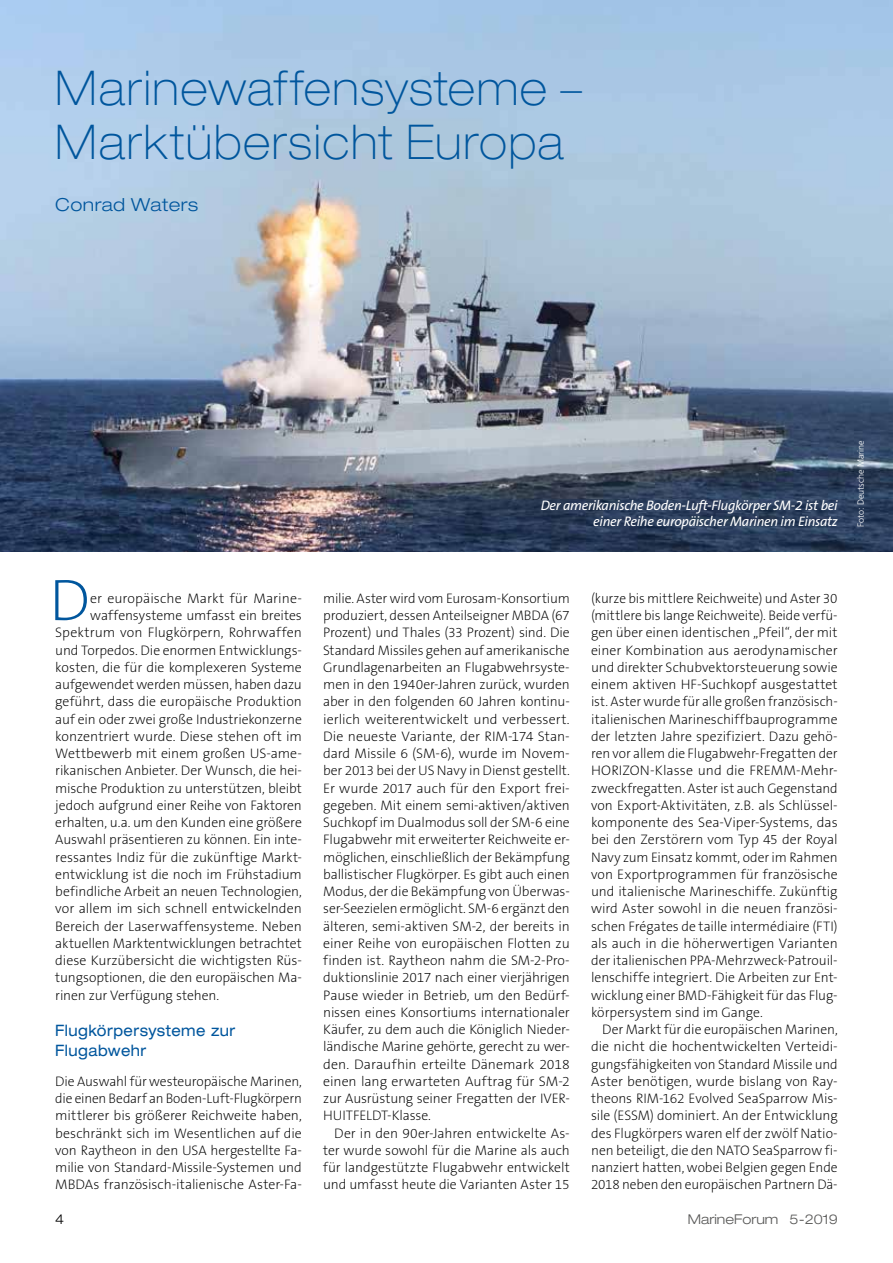
<style>
.page{position:relative;width:893px;height:1263px;background:#fff}
.page>*{position:absolute;margin:0;border:0;box-sizing:border-box;transform-origin:0 0}
.t1{font:200 59.1px "The Sans B2";color:#00569d}
.t2{font:100 expanded 48px/54px "Helvetica Neue";letter-spacing:.045em;color:#00569d;scale:.9 1}
.t3{font:300 expanded 18px "Helvetica Neue";letter-spacing:.025em;color:#00569d}
.t4{font:expanded 15.75px/19.5px "Helvetica Neue";letter-spacing:.035em;color:#00569d;scale:.9 1}
.t5{font:200 13.8px/17.2px "The Sans B2";letter-spacing:-.005em;color:#000;text-align:justify}
.t6{font:200 13.8px/17.2px "The Sans B W2";letter-spacing:-.005em;color:#000;text-align:justify}
.t7{font:italic 13.8px/16.5px "The Sans B5 Plain";letter-spacing:-.025em;color:#fff;text-align:right}
.t8{font:300 expanded 13.5px "Helvetica Neue";color:#575756}
.t9{font:300 expanded 13.5px "Helvetica Neue";color:#000}
.t10{font:300 9px "Frutiger";color:#fff}
.s1{font-family:"Helvetica Neue Light Ext SC800";font-weight:400;font-stretch:normal}
</style>
<div class="page">
<img style="left:0;top:0;width:893px;height:551px">
<h2 class="t2" style="left:55px;top:61px;width:587px">Marinewaffensysteme –<br>Marktübersicht Europa</h2>
<h3 class="t3" style="left:55px;top:194px;width:144px">Conrad Waters</h3>
<p class="t7" style="left:541px;top:497px;width:298px">Der amerikanische Boden-Luft-Flugkörper SM-2 ist bei einer Reihe europäischer Marinen im Einsatz</p>
<p class="t10" style="left:856px;top:527px;width:88px;rotate:-90deg">Foto: Deutsche Marine</p>
<h1 class="t1" style="left:49px;top:570px;width:42px">D</h1>
<p class="t5" style="left:90px;top:590px;width:213px">er europäische Markt für Marine-</p>
<p class="t5" style="left:90px;top:607px;width:213px">waffensysteme umfasst ein breites</p>
<p class="t5" style="left:55px;top:625px;width:248px">Spektrum von Flugkörpern, Rohrwaffen</p>
<p class="t5" style="left:55px;top:642px;width:248px">und Torpedos. Die enormen Entwicklungs-</p>
<p class="t5" style="left:55px;top:659px;width:248px">kosten, die für die komplexeren Systeme</p>
<p class="t5" style="left:55px;top:676px;width:248px">aufgewendet werden müssen, haben dazu</p>
<p class="t5" style="left:55px;top:694px;width:248px">geführt, dass die europäische Produktion</p>
<p class="t5" style="left:55px;top:711px;width:248px">auf ein oder zwei große Industriekonzerne</p>
<p class="t5" style="left:55px;top:728px;width:248px">konzentriert wurde. Diese stehen oft im</p>
<p class="t5" style="left:55px;top:745px;width:248px">Wettbewerb mit einem großen US-ame-</p>
<p class="t5" style="left:55px;top:763px;width:248px">rikanischen Anbieter. Der Wunsch, die hei-</p>
<p class="t5" style="left:55px;top:780px;width:248px">mische Produktion zu unterstützen, bleibt</p>
<p class="t5" style="left:55px;top:797px;width:248px">jedoch aufgrund einer Reihe von Faktoren</p>
<p class="t5" style="left:55px;top:814px;width:248px">erhalten, u.a. um den Kunden eine größere</p>
<p class="t5" style="left:55px;top:832px;width:248px">Auswahl präsentieren zu können. Ein inte-</p>
<p class="t5" style="left:55px;top:849px;width:248px">ressantes Indiz für die zukünftige Markt-</p>
<p class="t5" style="left:55px;top:866px;width:248px">entwicklung ist die noch im Frühstadium</p>
<p class="t5" style="left:55px;top:883px;width:248px">befindliche Arbeit an neuen Technologien,</p>
<p class="t5" style="left:55px;top:901px;width:248px">vor allem im sich schnell entwickelnden</p>
<p class="t5" style="left:55px;top:918px;width:248px">Bereich der Laserwaffensysteme. Neben</p>
<p class="t5" style="left:55px;top:935px;width:248px">aktuellen Marktentwicklungen betrachtet</p>
<p class="t5" style="left:55px;top:952px;width:248px">diese Kurzübersicht die wichtigsten Rüs-</p>
<p class="t5" style="left:55px;top:970px;width:248px">tungsoptionen, die den europäischen Ma-</p>
<p class="t5" style="left:55px;top:987px;width:165px">rinen zur Verfügung stehen.</p>
<p class="t4" style="left:55px;top:1021px;width:201px">Flugkörpersysteme zur<br>Flugabwehr</p>
<p class="t5" style="left:55px;top:1073px;width:248px">Die Auswahl für westeuropäische Marinen, die einen Bedarf an Boden-Luft-Flugkörpern mittlerer bis größerer Reichweite haben, beschränkt sich im Wesentlichen auf die von Raytheon in den USA hergestellte Fa&shy;milie von Standard-Missile-Systemen und MBDAs französisch-italienische Aster-Fa-</p>
<p class="t5" style="left:323px;top:590px;width:248px">milie. Aster wird vom Eurosam-Konsortium produziert, dessen Anteilseigner MBDA (67<br>Prozent) und Thales (33 Prozent) sind. Die Standard Missiles gehen auf amerikanische Grundlagenarbeiten an Flugabwehrsyste&shy;men in den 1940er-Jahren zurück, wurden aber in den folgenden 60 Jahren kontinu&shy;ierlich weiterentwickelt und verbessert.<br>Die neueste Variante, der RIM-174 Stan&shy;dard Missile 6 (SM-6), wurde im Novem&shy;ber 2013 bei der US Navy in Dienst gestellt.<br>Er wurde 2017 auch für den Export frei&shy;gegeben. Mit einem semi-aktiven/aktiven Suchkopf im Dualmodus soll der SM-6 eine Flugabwehr mit erweiterter Reichweite er&shy;möglichen, einschließlich der Bekämpfung ballistischer Flugkörper. Es gibt auch einen Modus, der die Bekämpfung von Überwas&shy;ser-Seezielen ermöglicht. SM-6 ergänzt den älteren, semi-aktiven SM-2, der bereits in einer Reihe von europäischen Flotten zu finden ist. Raytheon nahm die SM-2-Pro&shy;duktionslinie 2017 nach einer vierjährigen Pause wieder in Betrieb, um den Bedürf&shy;nissen eines Konsortiums internationaler Käufer, zu dem auch die Königlich Nieder&shy;ländische Marine gehörte, gerecht zu wer&shy;den. Daraufhin erteilte Dänemark 2018 einen lang erwarteten Auftrag für SM-2 zur Ausrüstung seiner Fregatten der IVER-HUITFELDT-Klasse.</p>
<p class="t6" style="left:323px;top:1124px;width:248px;text-indent:11px">Der in den 90er-Jahren entwickelte As&shy;ter wurde sowohl für die Marine als auch für landgestützte Flugabwehr entwickelt und umfasst heute die Varianten Aster 15</p>
<p class="t6" style="left:591px;top:590px;width:248px">(kurze bis mittlere Reichweite) und Aster 30 (mittlere bis lange Reichweite). Beide verfü&shy;gen über einen identischen „Pfeil“, der mit einer Kombination aus aerodynamischer und direkter Schubvektorsteuerung sowie einem aktiven HF-Suchkopf ausgestattet ist. Aster wurde für alle großen französisch&shy;italienischen Marineschiffbauprogramme der letzten Jahre spezifiziert. Dazu gehö&shy;ren vor allem die Flugabwehr-Fregatten der HORIZON-Klasse und die FREMM-Mehr&shy;zweckfregatten. Aster ist auch Gegenstand von Export-Aktivitäten, z.B. als Schlüssel&shy;komponente des Sea-Viper-Systems, das bei den Zerstörern vom Typ 45 der Royal Navy zum Einsatz kommt, oder im Rahmen von Exportprogrammen für französische und italienische Marineschiffe. Zukünftig wird Aster sowohl in die neuen französi&shy;schen Frégates de taille intermédiaire (FTI) als auch in die höherwertigen Varianten der italienischen PPA-Mehrzweck-Patrouil&shy;lenschiffe integriert. Die Arbeiten zur Ent&shy;wicklung einer BMD-Fähigkeit für das Flug&shy;körpersystem sind im Gange.</p>
<p class="t6" style="left:591px;top:1021px;width:248px;text-indent:11px">Der Markt für die europäischen Marinen, die nicht die hochentwickelten Verteidi&shy;gungsfähigkeiten von Standard Missile und Aster benötigen, wurde bislang von Ray&shy;theons RIM-162 Evolved SeaSparrow Mis&shy;sile (ESSM) dominiert. An der Entwicklung des Flugkörpers waren elf der zwölf Natio&shy;nen beteiligt, die den NATO SeaSparrow fi&shy;nanziert hatten, wobei Belgien gegen Ende 2018 neben den europäischen Partnern Dä-</p>
<p class="t9" style="left:55px;top:1211px;width:11px">4</p>
<p class="t8" style="left:688px;top:1211px;width:151px">MarineForum <span class="s1">5-2019</span></p>
</div>
